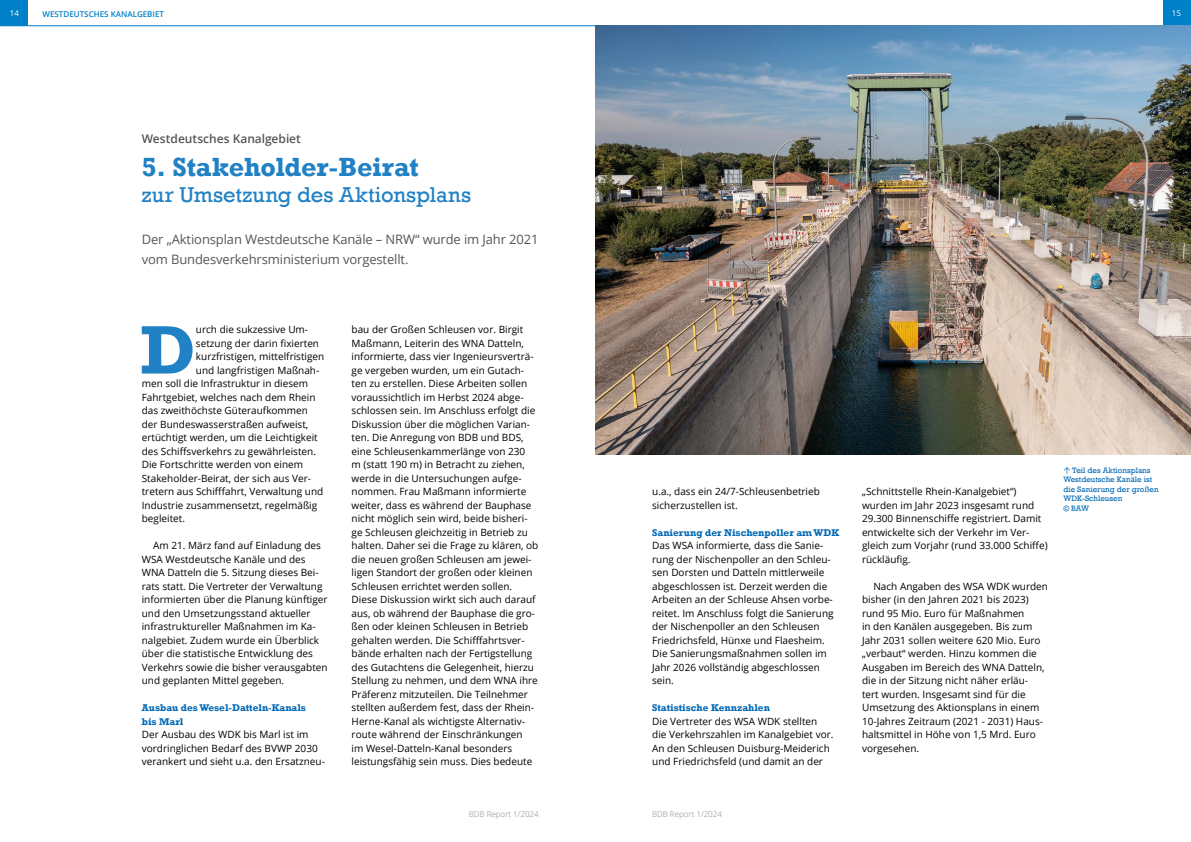
<style>
.page{position:relative;width:1191px;height:842px;background:#fff}
.page>*{position:absolute;margin:0;border:0;box-sizing:border-box;transform-origin:0 0}
.t1{font:700 69.6px "Rockwell";color:#2081c4}
.t2{font:700 27px "Rockwell";letter-spacing:-.005em;color:#2081c4}
.t3{font:22px "Rockwell";letter-spacing:.005em;color:#2081c4}
.t4{font:13px/20px "Open Sans";letter-spacing:-.01em;color:#565655}
.t5{font:600 12px "Open Sans";color:#565655}
.t6{font:10px/13.5px "Open Sans";color:#000}
.t7{font:700 10px/13.5px "Rockwell";color:#0068b4}
.t8{font:8px/9.6px "Rockwell";color:#0068b4}
.t9{font:300 8px "Open Sans";color:#868786}
.t10{font:600 8px "Open Sans";color:#0080c8}
.t11{font:8px "Open Sans";color:#fff}
</style>
<div class="page">
<div style="left:0;top:0;width:28px;height:26px;background:#0080c8"></div>
<div style="left:1162px;top:0;width:29px;height:26px;background:#0080c8"></div>
<hr style="left:0;top:26px;width:1191px;height:1px;background:#0080c8">
<img style="left:595px;top:26px;width:596px;height:428px">
<p class="t11" style="left:10px;top:8px;width:11px">14</p>
<p class="t10" style="left:43px;top:9px;width:123px">WESTDEUTSCHES KANALGEBIET</p>
<p class="t11" style="left:1171px;top:8px;width:11px">15</p>
<p class="t5" style="left:142px;top:131px;width:161px">Westdeutsches Kanalgebiet</p>
<h2 class="t2" style="left:142px;top:150px;width:278px">5. Stakeholder-Beirat</h2>
<h3 class="t3" style="left:142px;top:182px;width:331px">zur Umsetzung des Aktionsplans</h3>
<h3 class="t4" style="left:142px;top:229px;width:398px">Der „Aktionsplan Westdeutsche Kanäle – NRW“ wurde im Jahr 2021 vom Bundesverkehrsministerium vorgestellt.</h3>
<h1 class="t1" style="left:140px;top:308px;width:57px">D</h1>
<p class="t6" style="left:196px;top:322px;width:114px">urch die sukzessive Um-</p>
<p class="t6" style="left:196px;top:336px;width:125px">setzung der darin fixierten</p>
<p class="t6" style="left:196px;top:349px;width:130px">kurzfristigen, mittelfristigen</p>
<p class="t6" style="left:196px;top:363px;width:125px">und langfristigen Maßnah-</p>
<p class="t6" style="left:142px;top:376px;width:168px">men soll die Infrastruktur in diesem</p>
<p class="t6" style="left:142px;top:390px;width:175px">Fahrtgebiet, welches nach dem Rhein</p>
<p class="t6" style="left:142px;top:403px;width:168px">das zweithöchste Güteraufkommen</p>
<p class="t6" style="left:142px;top:417px;width:168px">der Bundeswasserstraßen aufweist,</p>
<p class="t6" style="left:142px;top:430px;width:177px">ertüchtigt werden, um die Leichtigkeit</p>
<p class="t6" style="left:142px;top:444px;width:176px">des Schiffsverkehrs zu gewährleisten.</p>
<p class="t6" style="left:142px;top:457px;width:163px">Die Fortschritte werden von einem</p>
<p class="t6" style="left:142px;top:471px;width:171px">Stakeholder-Beirat, der sich aus Ver-</p>
<p class="t6" style="left:142px;top:484px;width:183px">tretern aus Schifffahrt, Verwaltung und</p>
<p class="t6" style="left:142px;top:498px;width:177px">Industrie zusammensetzt, regelmäßig</p>
<p class="t6" style="left:142px;top:511px;width:45px">begleitet.</p>
<p class="t6" style="left:142px;top:538px;width:187px;text-indent:11px">Am 21. März fand auf Einladung des WSA Westdeutsche Kanäle und des WNA Datteln die 5. Sitzung dieses Bei&shy;rats statt. Die Vertreter der Verwaltung informierten über die Planung künftiger und den Umsetzungsstand aktueller infrastruktureller Maßnahmen im Ka&shy;nalgebiet. Zudem wurde ein Überblick über die statistische Entwicklung des Verkehrs sowie die bisher verausgabten und geplanten Mittel gegeben.</p>
<p class="t7" style="left:142px;top:701px;width:166px">Ausbau des Wesel-Datteln-Kanals bis Marl</p>
<p class="t6" style="left:142px;top:727px;width:185px">Der Ausbau des WDK bis Marl ist im vordringlichen Bedarf des BVWP 2030 verankert und sieht u.a. den Ersatzneu-</p>
<p class="t6" style="left:351px;top:322px;width:188px">bau der Großen Schleusen vor. Birgit Maßmann, Leiterin des WNA Datteln, informierte, dass vier Ingenieursverträ&shy;ge vergeben wurden, um ein Gutach&shy;ten zu erstellen. Diese Arbeiten sollen voraussichtlich im Herbst 2024 abge&shy;schlossen sein. Im Anschluss erfolgt die Diskussion über die möglichen Varian&shy;ten. Die Anregung von BDB und BDS, eine Schleusenkammerlänge von 230<br>m (statt 190 m) in Betracht zu ziehen, werde in die Untersuchungen aufge&shy;nommen. Frau Maßmann informierte weiter, dass es während der Bauphase nicht möglich sein wird, beide bisheri&shy;ge Schleusen gleichzeitig in Betrieb zu halten. Daher sei die Frage zu klären, ob die neuen großen Schleusen am jewei&shy;ligen Standort der großen oder kleinen Schleusen errichtet werden sollen.<br>Diese Diskussion wirkt sich auch darauf aus, ob während der Bauphase die gro&shy;ßen oder kleinen Schleusen in Betrieb gehalten werden. Die Schifffahrtsver&shy;bände erhalten nach der Fertigstellung des Gutachtens die Gelegenheit, hierzu Stellung zu nehmen, und dem WNA ihre Präferenz mitzuteilen. Die Teilnehmer stellten außerdem fest, dass der Rhein-Herne-Kanal als wichtigste Alternativ&shy;route während der Einschränkungen<br>im Wesel-Datteln-Kanal besonders leistungsfähig sein muss. Dies bedeute</p>
<p class="t6" style="left:652px;top:484px;width:169px">u.a., dass ein 24/7-Schleusenbetrieb sicherzustellen ist.</p>
<p class="t7" style="left:652px;top:525px;width:189px">Sanierung der Nischenpoller am WDK</p>
<p class="t6" style="left:652px;top:538px;width:183px">Das WSA informierte, dass die Sanie&shy;rung der Nischenpoller an den Schleu&shy;sen Dorsten und Datteln mittlerweile abgeschlossen ist. Derzeit werden die Arbeiten an der Schleuse Ahsen vorbe&shy;reitet. Im Anschluss folgt die Sanierung der Nischenpoller an den Schleusen Friedrichsfeld, Hünxe und Flaesheim.<br>Die Sanierungsmaßnahmen sollen im Jahr 2026 vollständig abgeschlossen sein.</p>
<p class="t7" style="left:652px;top:701px;width:119px">Statistische Kennzahlen</p>
<p class="t6" style="left:652px;top:714px;width:183px">Die Vertreter des WSA WDK stellten die Verkehrszahlen im Kanalgebiet vor.<br>An den Schleusen Duisburg-Meiderich und Friedrichsfeld (und damit an der</p>
<p class="t9" style="left:469px;top:808px;width:71px">BDB Report 1/2024</p>
<p class="t9" style="left:652px;top:808px;width:71px">BDB Report 1/2024</p>
<p class="t6" style="left:862px;top:484px;width:187px">„Schnittstelle Rhein-Kanalgebiet“) wurden im Jahr 2023 insgesamt rund 29.300 Binnenschiffe registriert. Damit entwickelte sich der Verkehr im Ver&shy;gleich zum Vorjahr (rund 33.000 Schiffe) rückläufig.</p>
<p class="t6" style="left:862px;top:579px;width:187px;text-indent:11px">Nach Angaben des WSA WDK wurden bisher (in den Jahren 2021 bis 2023) rund 95 Mio. Euro für Maßnahmen<br>in den Kanälen ausgegeben. Bis zum Jahr 2031 sollen weitere 620 Mio. Euro „verbaut“ werden. Hinzu kommen die Ausgaben im Bereich des WNA Datteln, die in der Sitzung nicht näher erläu-<br>tert wurden. Insgesamt sind für die Umsetzung des Aktionsplans in einem 10-Jahres Zeitraum (2021 - 2031) Haus&shy;haltsmittel in Höhe von 1,5 Mrd. Euro vorgesehen.</p>
<p class="t8" style="left:1063px;top:465px;width:97px;text-indent:9px">Teil des Aktionsplans<br>Westdeutsche Kanäle ist die Sanierung der großen<br>WDK-Schleusen<br>© BAW</p>
</div>
